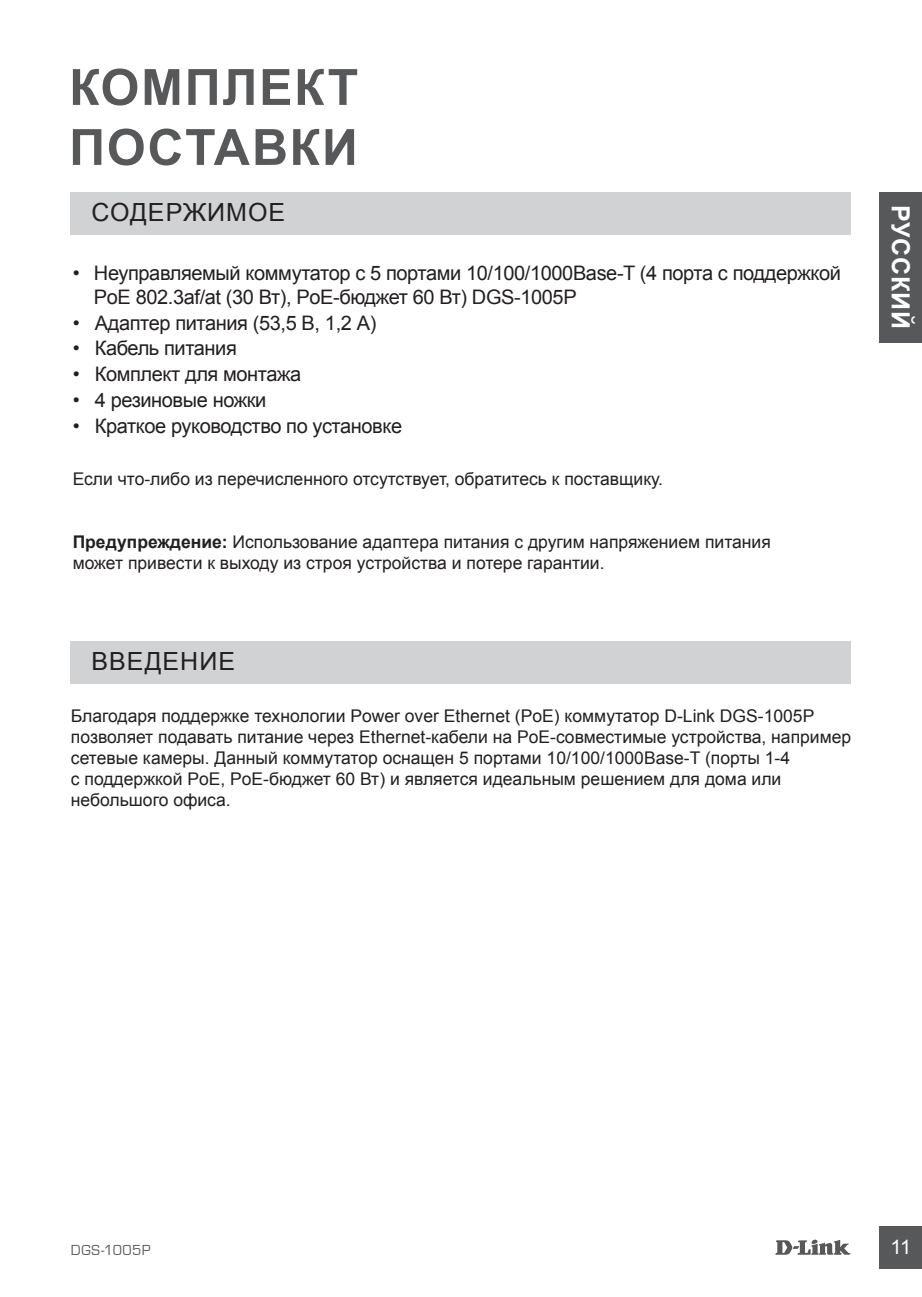
<style>
.page{position:relative;width:922px;height:1297px;background:#fff}
.page>*{position:absolute;margin:0;border:0;box-sizing:border-box;transform-origin:0 0}
.t1{font:700 50px/60px "Arial";letter-spacing:.035em;color:#57585a}
.t2{font:25px "Arial";letter-spacing:.04em;color:#231f20}
.t3{font:700 25px "Arial";letter-spacing:.035em;color:#fff}
.t4{font:20px/24px "Arial";letter-spacing:-.02em;color:#231f20}
.t5{font:20px "Arial";color:#fff}
.t6{font:17.5px/21px "Arial";color:#231f20}
.t7{font:15px "Eurostile";letter-spacing:.035em;color:#57585a}
.s1{font-weight:700}
</style>
<div class="page">
<svg style="left:775px;top:1239px;width:75px;height:16px"></svg>
<div style="left:879px;top:1226px;width:42px;height:43px;background:#57585a"></div>
<div style="left:879px;top:192px;width:42px;height:150px;background:#57585a"></div>
<div style="left:71px;top:192px;width:779px;height:43px;background:#d1d2d4"></div>
<div style="left:71px;top:641px;width:779px;height:43px;background:#d1d2d4"></div>
<h1 class="t1" style="left:69px;top:59px;width:290px">КОМПЛЕКТ<br>ПОСТАВКИ</h1>
<h2 class="t2" style="left:92px;top:196px;width:195px">СОДЕРЖИМОЕ</h2>
<p class="t4" style="left:94px;top:261px;width:748px;text-indent:-21px">• Неуправляемый коммутатор с 5 портами 10/100/1000Base-T (4 порта с поддержкой<br>PoE 802.3af/at (30 Вт), PoE-бюджет 60 Вт) DGS-1005P</p>
<p class="t4" style="left:73px;top:311px;width:305px">• Адаптер питания (53,5 В, 1,2 А)</p>
<p class="t4" style="left:73px;top:336px;width:166px">• Кабель питания</p>
<p class="t4" style="left:73px;top:362px;width:230px">• Комплект для монтажа</p>
<p class="t4" style="left:73px;top:388px;width:195px">• 4 резиновые ножки</p>
<p class="t4" style="left:73px;top:414px;width:331px">• Краткое руководство по установке</p>
<p class="t6" style="left:73px;top:468px;width:591px">Если что-либо из перечисленного отсутствует, обратитесь к поставщику.</p>
<p class="t6" style="left:73px;top:531px;width:699px"><span class="s1">Предупреждение:</span> Использование адаптера питания с другим напряжением питания может привести к выходу из строя устройства и потере гарантии.</p>
<h2 class="t2" style="left:92px;top:645px;width:145px">ВВЕДЕНИЕ</h2>
<p class="t6" style="left:71px;top:706px;width:781px">Благодаря поддержке технологии Power over Ethernet (PoE) коммутатор D-Link DGS-1005P позволяет подавать питание через Ethernet-кабели на PoE-совместимые устройства, например сетевые камеры. Данный коммутатор оснащен 5 портами 10/100/1000Base-T (порты 1-4<br>с поддержкой PoE, PoE-бюджет 60 Вт) и является идеальным решением для дома или небольшого офиса.</p>
<h2 class="t3" style="left:917px;top:205px;width:126px;rotate:90deg">РУССКИЙ</h2>
<p class="t7" style="left:71px;top:1241px;width:81px">DGS-1005P</p>
<p class="t5" style="left:890px;top:1234px;width:22px">11</p>
</div>
